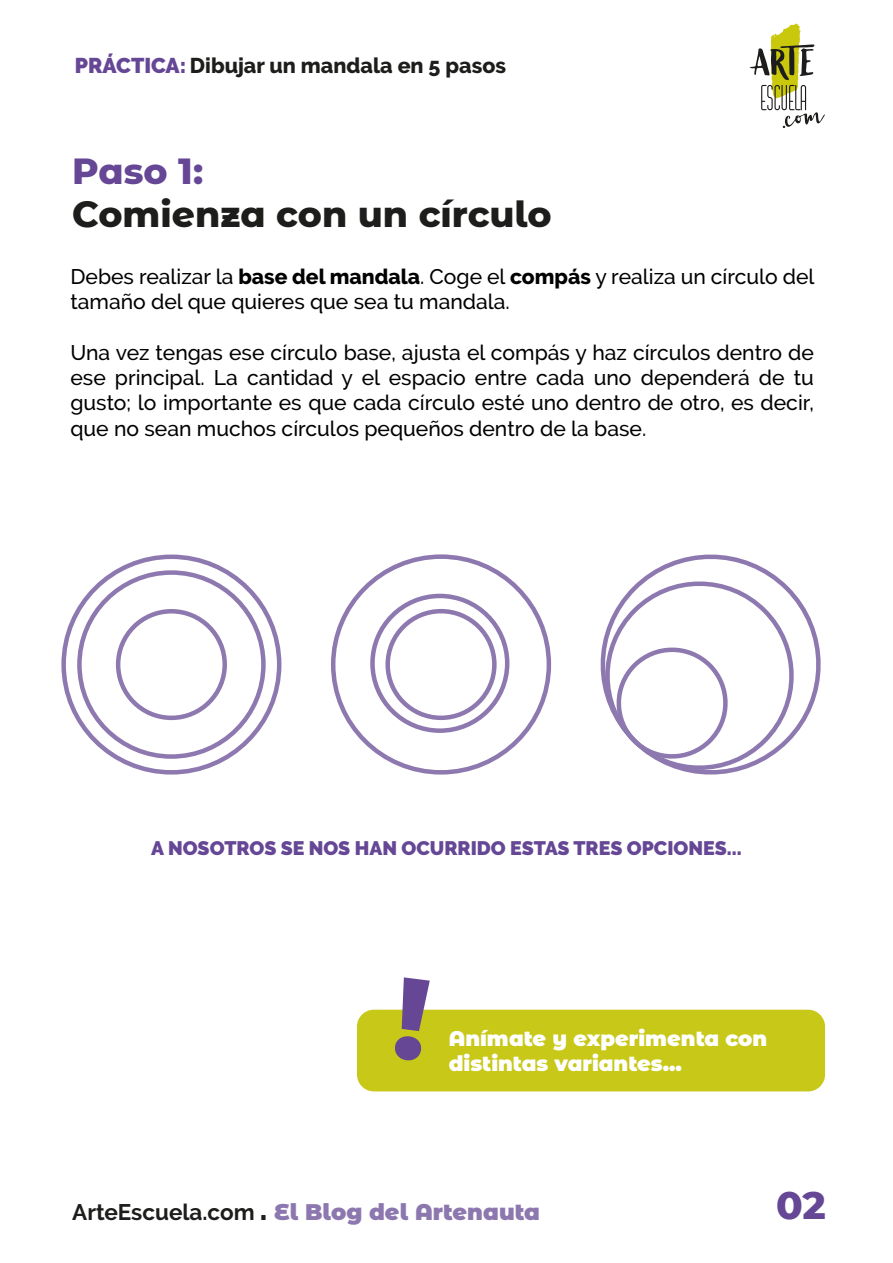
<style>
.page{position:relative;width:893px;height:1263px;background:#fff}
.page>*{position:absolute;margin:0;border:0;box-sizing:border-box;transform-origin:0 0}
.t1{font:800 39px "Montserrat";color:#654796}
.t2{font:800 36.3px "Montserrat Alternates";color:#1d1d1b}
.t3{font:800 36.3px "Montserrat Alternates";color:#654796}
.t4{font:900 22.5px "Montserrat Alternates";color:#8c78af}
.t5{font:800 21.3px "Raleway";color:#1d1d1b}
.t6{font:500 21.15px/25.3px "Raleway";color:#010101}
.t7{font:900 21px/25.2px "Montserrat Alternates";color:#fff}
.t8{font:900 19.5px "Raleway";color:#654796}
.s1{font-weight:900;color:#654796}
.s2{font-weight:800}
.s3{font-family:"Raleway";font-weight:700;color:#1d1d1b}
.s4{font-family:"Raleway";font-size:27px;color:#1d1d1b}
</style>
<div class="page">
<div style="left:77px;top:570px;width:189px;height:189px;border:4px solid #8d79af;border-radius:50%"></div>
<div style="left:116px;top:609px;width:111px;height:111px;border:4px solid #8d79af;border-radius:50%"></div>
<svg style="left:658px;top:554px;width:163px;height:164px"></svg>
<svg style="left:600px;top:568px;width:207px;height:207px"></svg>
<div style="left:370px;top:594px;width:139px;height:139px;border:4px solid #8d79af;border-radius:50%"></div>
<div style="left:385px;top:609px;width:112px;height:111px;border:4px solid #8d79af;border-radius:50%"></div>
<div style="left:357px;top:1010px;width:468px;height:81px;background:#c8c818;border-radius:17px"></div>
<svg style="left:395px;top:977px;width:35px;height:84px"></svg>
<svg style="left:750px;top:23px;width:75px;height:105px"></svg>
<p class="t5" style="left:75px;top:54px;width:433px"><span class="s1">PRÁCTICA:</span> Dibujar un mandala en 5 pasos</p>
<h2 class="t3" style="left:72px;top:144px;width:132px">Paso 1:</h2>
<h2 class="t2" style="left:72px;top:188px;width:481px">Comienza con un círculo</h2>
<p class="t6" style="left:70px;top:263px;width:746px">Debes realizar la <span class="s2">base del mandala</span>. Coge el <span class="s2">compás</span> y realiza un círculo del tamaño del que quieres que sea tu mandala.</p>
<p class="t6" style="left:70px;top:339px;width:745px;text-align:justify">Una vez tengas ese círculo base, ajusta el compás y haz círculos dentro de ese principal. La cantidad y el espacio entre cada uno dependerá de tu gusto; lo importante es que cada círculo esté uno dentro de otro, es decir, que no sean muchos círculos pequeños dentro de la base.</p>
<p class="t8" style="left:151px;top:837px;width:592px">A NOSOTROS SE NOS HAN OCURRIDO ESTAS TRES OPCIONES...</p>
<p class="t7" style="left:449px;top:1024px;width:320px">Anímate y experimenta con distintas variantes...</p>
<p class="t4" style="left:72px;top:1195px;width:469px"><span class="s3">ArteEscuela.com</span> <span class="s4">.</span> El Blog del Artenauta</p>
<h1 class="t1" style="left:776px;top:1176px;width:51px">02</h1>
</div>
